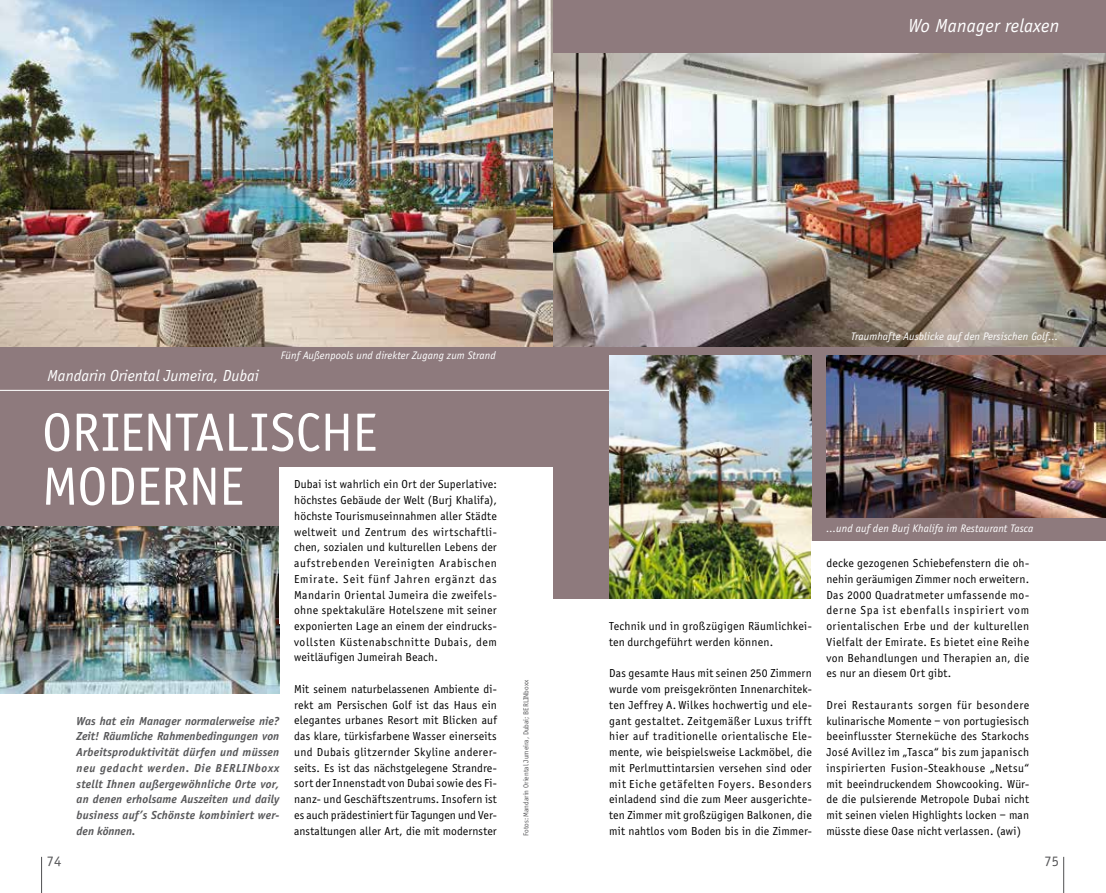
<style>
.page{position:relative;width:1106px;height:893px;background:#fff}
.page>*{position:absolute;margin:0;border:0;box-sizing:border-box;transform-origin:0 0}
.t1{font:55.5px/54px "Officina Sans EF";color:#fff}
.t2{font:italic 19.5px "Officina Sans EF";letter-spacing:.01em;color:#fff}
.t3{font:italic 16.5px "Officina Sans EF";color:#fff}
.t4{font:15px "Officina Sans EF";color:#58585a}
.t5{font:12px/15.8px "Officina Sans EF";letter-spacing:.02em;color:#000;text-align:justify}
.t6{font:italic 700 12px/15.8px "Officina Sans EF";letter-spacing:.02em;color:#58585a;text-align:justify}
.t7{font:italic 11.25px "Officina Sans EF";letter-spacing:.01em;color:#fff}
.t8{font:7.5px "Officina Sans EF";color:#58585a}
</style>
<div class="page">
<hr style="left:41px;top:857px;width:1px;height:36px;background:#58585a">
<hr style="left:1063px;top:857px;width:1px;height:36px;background:#58585a">
<div style="left:0;top:0;width:553px;height:545px;background:#8e7a7d"></div>
<img style="left:0;top:526px;width:279px;height:167px">
<img style="left:0;top:0;width:553px;height:346px">
<div style="left:279px;top:467px;width:274px;height:157px;background:#fff"></div>
<div style="left:553px;top:0;width:553px;height:599px;background:#8e7a7d"></div>
<img style="left:553px;top:54px;width:553px;height:293px">
<img style="left:609px;top:355px;width:202px;height:243px">
<img style="left:826px;top:355px;width:280px;height:163px">
<div style="left:811px;top:542px;width:295px;height:82px;background:#fff"></div>
<hr style="left:0;top:390px;width:609px;height:1px;background:#fff">
<h2 class="t2" style="left:908px;top:15px;width:152px">Wo Manager relaxen</h2>
<p class="t7" style="left:281px;top:349px;width:216px">Fünf Außenpools und direkter Zugang zum Strand</p>
<h3 class="t3" style="left:48px;top:367px;width:213px">Mandarin Oriental Jumeira, Dubai</h3>
<h1 class="t1" style="left:42px;top:406px;width:64px">Orientalische<br>Moderne</h1>
<p class="t5" style="left:294px;top:477px;width:204px">Dubai ist wahrlich ein Ort der Superlative: höchstes Gebäude der Welt (Burj Khalifa), höchste Tourismuseinnahmen aller Städte weltweit und Zentrum des wirtschaftli&shy;chen, sozialen und kulturellen Lebens der aufstrebenden Vereinigten Arabischen Emirate. Seit fünf Jahren ergänzt das Mandarin Oriental Jumeira die zweifels&shy;ohne spektakuläre Hotelszene mit seiner exponierten Lage an einem der eindrucks&shy;vollsten Küstenabschnitte Dubais, dem weitläufigen Jumeirah Beach.</p>
<p class="t5" style="left:294px;top:681px;width:204px">Mit seinem naturbelassenen Ambiente di&shy;rekt am Persischen Golf ist das Haus ein elegantes urbanes Resort mit Blicken auf das klare, türkisfarbene Wasser einerseits und Dubais glitzernder Skyline anderer&shy;seits. Es ist das nächstgelegene Strandre&shy;sort der Innenstadt von Dubai sowie des Fi&shy;nanz- und Geschäftszentrums. Insofern ist es auch prädestiniert für Tagungen und Ver&shy;anstaltungen aller Art, die mit modernster</p>
<p class="t6" style="left:77px;top:713px;width:205px">Was hat ein Manager normalerweise nie?<br>Zeit! Räumliche Rahmenbedingungen von Arbeitsproduktivität dürfen und müssen neu gedacht werden. Die BERLINboxx stellt Ihnen außergewöhnliche Orte vor, an denen erholsame Auszeiten und daily business auf’s Schönste kombiniert wer&shy;den können.</p>
<p class="t8" style="left:522px;top:836px;width:157px;rotate:-90deg">Fotos: Mandarin Oriental Jumeira, Dubai; BERLINboxx</p>
<p class="t7" style="left:851px;top:330px;width:208px">Traumhafte Ausblicke auf den Persischen Golf…</p>
<p class="t5" style="left:609px;top:618px;width:204px">Technik und in großzügigen Räumlichkei&shy;ten durchgeführt werden können.</p>
<p class="t5" style="left:609px;top:666px;width:204px">Das gesamte Haus mit seinen 250 Zimmern wurde vom preisgekrönten Innenarchitek&shy;ten Jeffrey A. Wilkes hochwertig und ele&shy;gant gestaltet. Zeitgemäßer Luxus trifft hier auf traditionelle orientalische Ele&shy;mente, wie beispielsweise Lackmöbel, die mit Perlmuttintarsien versehen sind oder mit Eiche getäfelten Foyers. Besonders einladend sind die zum Meer ausgerichte&shy;ten Zimmer mit großzügigen Balkonen, die mit nahtlos vom Boden bis in die Zimmer-</p>
<p class="t7" style="left:826px;top:522px;width:209px">…und auf den Burj Khalifa im Restaurant Tasca</p>
<p class="t5" style="left:826px;top:555px;width:204px">decke gezogenen Schiebefenstern die oh&shy;nehin geräumigen Zimmer noch erweitern.<br>Das 2000 Quadratmeter umfassende mo&shy;derne Spa ist ebenfalls inspiriert vom orientalischen Erbe und der kulturellen Vielfalt der Emirate. Es bietet eine Reihe von Behandlungen und Therapien an, die es nur an diesem Ort gibt.</p>
<p class="t5" style="left:826px;top:697px;width:204px">Drei Restaurants sorgen für besondere kulinarische Momente – von portugiesisch beeinflusster Sterneküche des Starkochs José Avillez im „Tasca“ bis zum japanisch inspirierten Fusion-Steakhouse „Netsu“ mit beeindruckendem Showcooking. Wür&shy;de die pulsierende Metropole Dubai nicht mit seinen vielen Highlights locken – man müsste diese Oase nicht verlassen. (awi)</p>
<p class="t4" style="left:47px;top:853px;width:16px">74</p>
<p class="t4" style="left:1044px;top:853px;width:16px">75</p>
</div>
